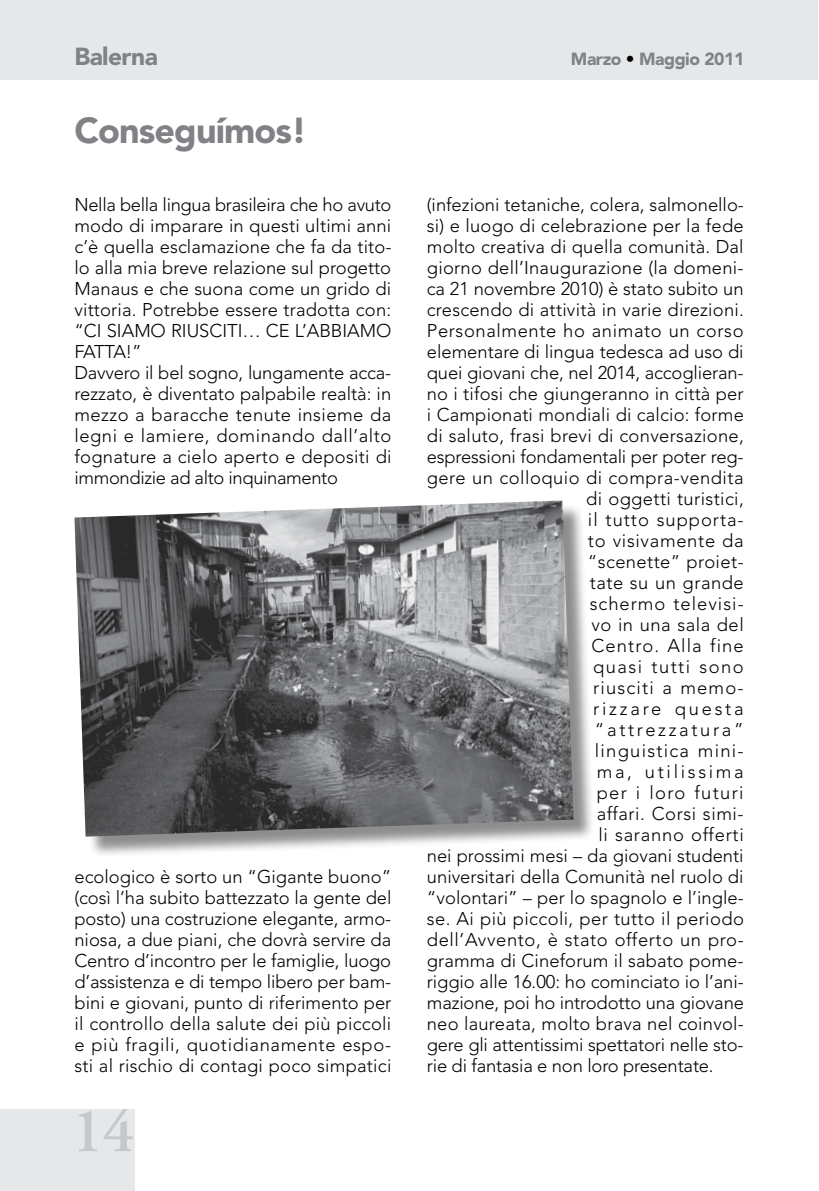
<style>
.page{position:relative;width:819px;height:1191px;background:#fff}
.page>*{position:absolute;margin:0;border:0;box-sizing:border-box;transform-origin:0 0}
.t1{font:600 63px "Adobe Garamond Pro";color:#c7c8ca}
.t2{font:900 35.88px "Avenir";letter-spacing:-.025em;color:#808285}
.t3{font:900 24.5px "Avenir";letter-spacing:-.025em;color:#808285}
.t4{font:300 18.38px/21px "Avenir";letter-spacing:.01em;color:#000}
.t5{font:300 18.38px "Avenir";letter-spacing:-.01em;color:#000}
.t6{font:300 18.38px "Avenir";letter-spacing:.035em;color:#000}
.t7{font:300 18.38px "Avenir";letter-spacing:.03em;color:#000}
.t8{font:300 18.38px "Avenir";letter-spacing:.145em;color:#000}
.t9{font:300 18.38px "Avenir";letter-spacing:.05em;color:#000}
.t10{font:300 18.38px "Avenir";letter-spacing:.055em;color:#000}
.t11{font:300 18.38px "Avenir";letter-spacing:.07em;color:#000}
.t12{font:300 18.38px "Avenir";letter-spacing:.04em;color:#000}
.t13{font:300 18.38px "Avenir";letter-spacing:.06em;color:#000}
.t14{font:300 18.38px "Avenir";letter-spacing:.08em;color:#000}
.t15{font:300 18.38px "Avenir";letter-spacing:.065em;color:#000}
.t16{font:300 18.38px "Avenir";letter-spacing:.075em;color:#000}
.t17{font:300 18.38px "Avenir";letter-spacing:.15em;color:#000}
.t18{font:900 17.5px "Avenir";letter-spacing:-.025em;color:#808285}
</style>
<div class="page">
<div style="left:0;top:1px;width:817px;height:78px;background:#e6e7e8"></div>
<div style="left:0;top:1109px;width:134px;height:82px;background:#e6e7e8"></div>
<div style="left:78px;top:504px;width:517px;height:354px;background:#000;opacity:.45"></div>
<img style="left:74px;top:500px;width:499px;height:336px">
<h3 class="t3" style="left:74px;top:42px;width:85px">Balerna</h3>
<p class="t18" style="left:571px;top:48px;width:175px">Marzo Maggio 2011</p>
<h2 class="t2" style="left:74px;top:108px;width:234px">Conseguímos!</h2>
<p class="t4" style="left:74px;top:194px;width:318px">Nella bella lingua brasileira che ho avuto modo di imparare in questi ultimi anni c’è quella esclamazione che fa da tito&shy;lo alla mia breve relazione sul progetto Manaus e che suona come un grido di vittoria. Potrebbe essere tradotta con: “CI SIAMO RIUSCITI… CE L’ABBIAMO FATTA!”<br>Davvero il bel sogno, lungamente acca&shy;rezzato, è diventato palpabile realtà: in mezzo a baracche tenute insieme da legni e lamiere, dominando dall’alto fognature a cielo aperto e depositi di immondizie ad alto inquinamento</p>
<p class="t4" style="left:74px;top:866px;width:318px;text-align:justify">ecologico è sorto un “Gigante buono” (così l’ha subito battezzato la gente del posto) una costruzione elegante, armo&shy;niosa, a due piani, che dovrà servire da Centro d’incontro per le famiglie, luogo d’assistenza e di tempo libero per bam&shy;bini e giovani, punto di riferimento per il controllo della salute dei più piccoli e più fragili, quotidianamente espo&shy;sti al rischio di contagi poco simpatici</p>
<h1 class="t1" style="left:71px;top:1094px;width:65px">14</h1>
<p class="t4" style="left:427px;top:194px;width:318px">(infezioni tetaniche, colera, salmonello-</p>
<p class="t4" style="left:427px;top:215px;width:318px">si) e luogo di celebrazione per la fede</p>
<p class="t4" style="left:427px;top:236px;width:318px">molto creativa di quella comunità. Dal</p>
<p class="t4" style="left:427px;top:257px;width:318px">giorno dell’Inaugurazione (la domeni-</p>
<p class="t4" style="left:427px;top:278px;width:318px">ca 21 novembre 2010) è stato subito un</p>
<p class="t4" style="left:427px;top:299px;width:318px">crescendo di attività in varie direzioni.</p>
<p class="t6" style="left:427px;top:320px;width:318px">Personalmente ho animato un corso</p>
<p class="t4" style="left:427px;top:341px;width:318px">elementare di lingua tedesca ad uso di</p>
<p class="t4" style="left:427px;top:362px;width:318px">quei giovani che, nel 2014, accoglieran-</p>
<p class="t4" style="left:427px;top:383px;width:318px">no i tifosi che giungeranno in città per</p>
<p class="t4" style="left:427px;top:404px;width:318px">i Campionati mondiali di calcio: forme</p>
<p class="t4" style="left:427px;top:425px;width:318px">di saluto, frasi brevi di conversazione,</p>
<p class="t5" style="left:427px;top:446px;width:318px">espressioni fondamentali per poter reg-</p>
<p class="t4" style="left:427px;top:467px;width:318px">gere un colloquio di compra-vendita</p>
<p class="t4" style="left:586px;top:488px;width:159px">di oggetti turistici,</p>
<p class="t9" style="left:588px;top:509px;width:157px">il tutto supporta-</p>
<p class="t6" style="left:588px;top:530px;width:157px">to visivamente da</p>
<p class="t4" style="left:588px;top:551px;width:157px">“scenette” proiet-</p>
<p class="t7" style="left:589px;top:572px;width:156px">tate su un grande</p>
<p class="t10" style="left:589px;top:593px;width:156px">schermo televisi-</p>
<p class="t7" style="left:591px;top:614px;width:154px">vo in una sala del</p>
<p class="t13" style="left:591px;top:635px;width:154px">Centro. Alla fine</p>
<p class="t14" style="left:593px;top:656px;width:152px">quasi tutti sono</p>
<p class="t15" style="left:593px;top:677px;width:152px">riusciti a memo-</p>
<p class="t17" style="left:593px;top:698px;width:152px">rizzare questa</p>
<p class="t8" style="left:595px;top:719px;width:150px">“attrezzatura”</p>
<p class="t11" style="left:595px;top:740px;width:150px">linguistica mini-</p>
<p class="t8" style="left:596px;top:761px;width:149px">ma, utilissima</p>
<p class="t16" style="left:596px;top:782px;width:148px">per i loro futuri</p>
<p class="t7" style="left:596px;top:803px;width:148px">affari. Corsi simi-</p>
<p class="t12" style="left:598px;top:824px;width:147px">li saranno offerti</p>
<p class="t4" style="left:427px;top:845px;width:318px">nei prossimi mesi – da giovani studenti</p>
<p class="t4" style="left:427px;top:866px;width:318px">universitari della Comunità nel ruolo di</p>
<p class="t4" style="left:427px;top:887px;width:318px">“volontari” – per lo spagnolo e l’ingle-</p>
<p class="t4" style="left:427px;top:908px;width:318px">se. Ai più piccoli, per tutto il periodo</p>
<p class="t6" style="left:427px;top:929px;width:318px">dell’Avvento, è stato offerto un pro-</p>
<p class="t4" style="left:427px;top:950px;width:318px">gramma di Cineforum il sabato pome-</p>
<p class="t4" style="left:427px;top:971px;width:318px">riggio alle 16.00: ho cominciato io l’ani-</p>
<p class="t5" style="left:427px;top:992px;width:318px">mazione, poi ho introdotto una giovane</p>
<p class="t4" style="left:427px;top:1013px;width:318px">neo laureata, molto brava nel coinvol-</p>
<p class="t5" style="left:427px;top:1034px;width:318px">gere gli attentissimi spettatori nelle sto-</p>
<p class="t5" style="left:427px;top:1055px;width:288px">rie di fantasia e non loro presentate.</p>
</div>
